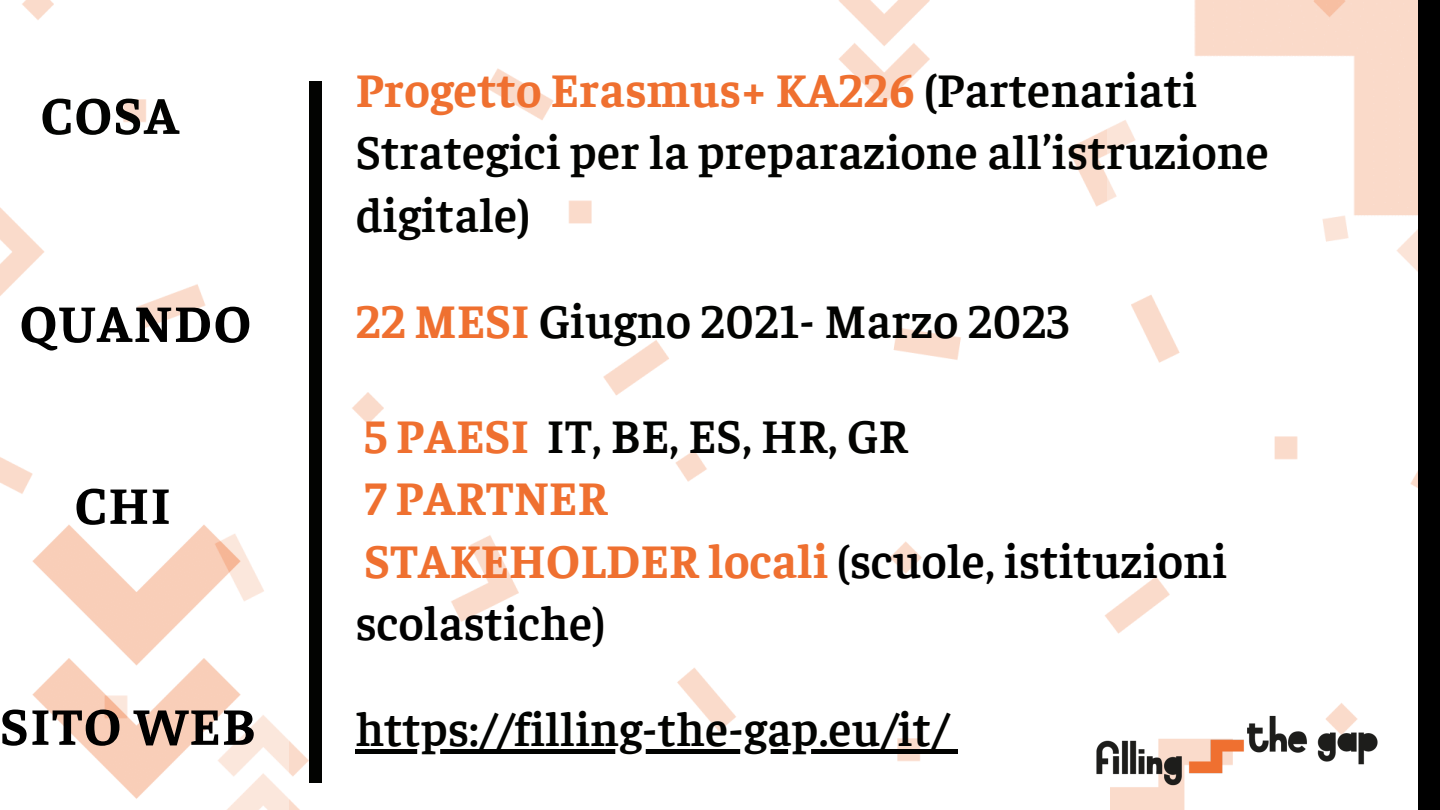
<style>
.page{position:relative;width:1440px;height:810px;background:#fff}
.page>*{position:absolute;margin:0;border:0;box-sizing:border-box;transform-origin:0 0}
.t1{font:700 53px "Faustina";letter-spacing:.035em;color:#000}
.t2{font:700 53px "Faustina";color:#020301}
.t3{font:600 48px/62.2px "Faustina";letter-spacing:.01em;color:#020301}
.t4{font:700 48px/62.2px "Faustina";letter-spacing:.01em;color:#ef7030}
.s1{font-weight:700;color:#ef7030}
.s2{font-weight:700}
.s3{font-weight:600;color:#020301}
.s4{font-weight:600;color:#000}
</style>
<div class="page">
<img style="left:0;top:0;width:1418px;height:810px">
<div style="left:309px;top:81px;width:12px;height:701px;background:#020301"></div>
<img style="left:1107px;top:0;width:311px;height:278px">
<div style="left:1418px;top:0;width:22px;height:810px;background:#000"></div>
<img style="left:0;top:503px;width:288px;height:307px">
<svg style="left:356px;top:749px;width:593px;height:5px;fill:#020301"></svg>
<div style="left:949px;top:749px;width:9px;height:5px;background:#020301"></div>
<img style="left:1082px;top:708px;width:310px;height:86px">
<p class="t2" style="left:41px;top:79px;width:140px">COSA</p>
<p class="t1" style="left:20px;top:287px;width:233px">QUANDO</p>
<p class="t1" style="left:75px;top:469px;width:97px">CHI</p>
<p class="t3" style="left:356px;top:56px;width:915px"><span class="s1">Progetto Erasmus+ KA226</span> <span class="s2">(</span>Partenariati<br>Strategici per la preparazione all’istruzione digitale<span class="s2">)</span></p>
<p class="t3" style="left:356px;top:287px;width:715px"><span class="s1">22 MESI</span> Giugno 2021- Marzo 2023</p>
<p class="t4" style="left:356px;top:402px;width:873px">5 PAESI <span class="s3">IT, BE, ES, HR, GR<br></span>7 PARTNER<br>STAKEHOLDER locali <span class="s4">(scuole, istituzioni scolastiche)</span></p>
<p class="t1" style="left:0;top:690px;width:257px">SITO WEB</p>
<p class="t3" style="left:356px;top:695px;width:594px">https://filling-the-gap.eu/it/</p>
</div>
